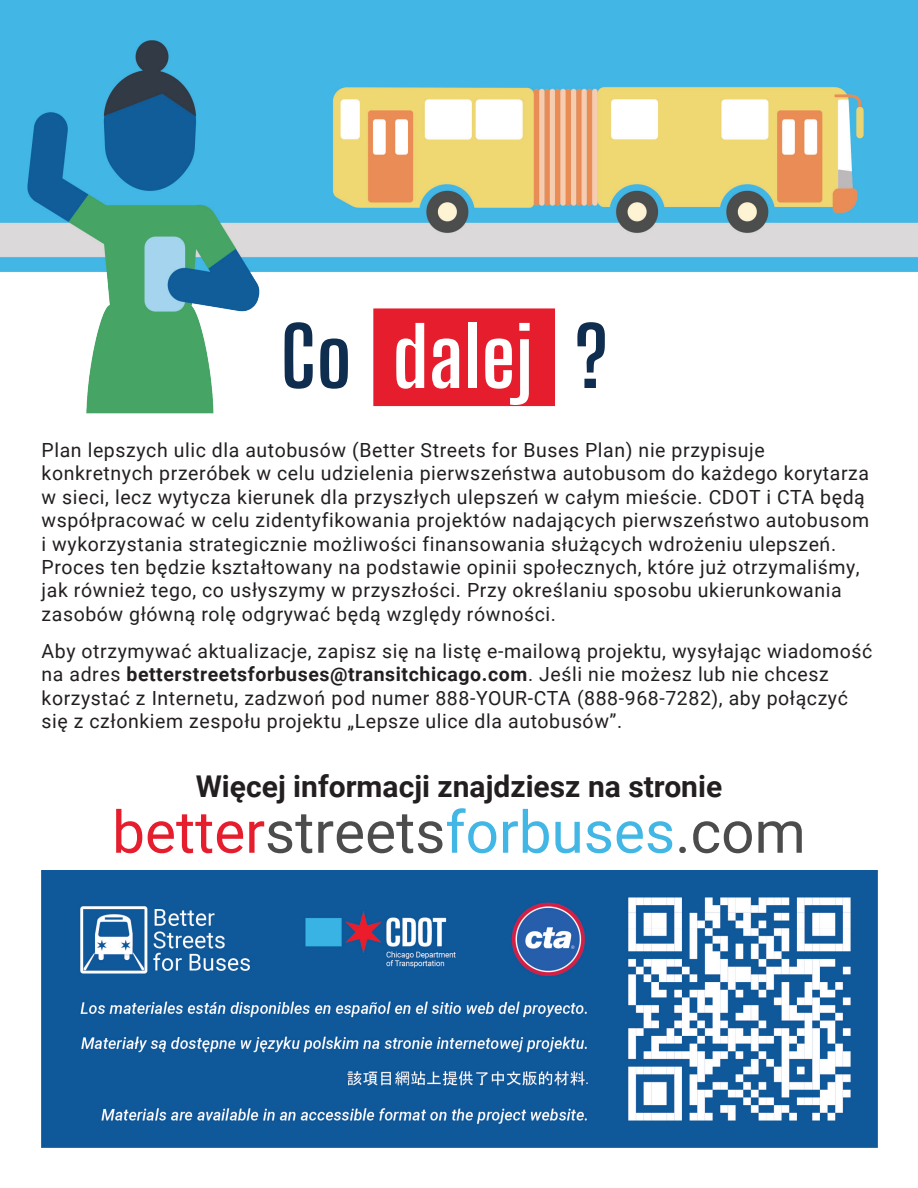
<style>
.page{position:relative;width:918px;height:1188px;background:#fff}
.page>*{position:absolute;margin:0;border:0;box-sizing:border-box;transform-origin:0 0}
.Big_Headline_-_Dk_Blue{font:100 81.3px "Big Shoulders Display";letter-spacing:.015em;color:#fff}
.Main_Body_-_Black{font:58.5px "Roboto";color:#4c4c4c}
.Main_Body_-_Black-2{font:700 30px "Roboto";color:#231f20}
.Main_Body_-_Black-3{font:19.5px/23.4px "Roboto";letter-spacing:.03em;color:#231f20}
.s1{color:#0e2d4f}
.s2{font-weight:700}
.s3{color:#e51d2d}
.s4{color:#42b7e6}
</style>
<div class="page">
<img style="left:0;top:9px;width:918px;height:405px">
<div style="left:0;top:0;width:918px;height:9px;background:#42b7e6"></div>
<div style="left:373px;top:308px;width:182px;height:98px;background:#e51d2d"></div>
<img style="left:42px;top:870px;width:836px;height:277px">
<p class="Big_Headline_-_Dk_Blue" style="left:281px;top:302px;width:328px"><span class="s1">Co</span> dalej <span class="s1">?</span></p>
<p class="Main_Body_-_Black-3" style="left:42px;top:438px;width:829px">Plan lepszych ulic dla autobusów (Better Streets for Buses Plan) nie przypisuje konkretnych przeróbek w celu udzielenia pierwszeństwa autobusom do każdego korytarza w sieci, lecz wytycza kierunek dla przyszłych ulepszeń w całym mieście. CDOT i CTA będą współpracować w celu zidentyfikowania projektów nadających pierwszeństwo autobusom i wykorzystania strategicznie możliwości finansowania służących wdrożeniu ulepszeń.<br>Proces ten będzie kształtowany na podstawie opinii społecznych, które już otrzymaliśmy, jak również tego, co usłyszymy w przyszłości. Przy określaniu sposobu ukierunkowania zasobów główną rolę odgrywać będą względy równości.</p>
<p class="Main_Body_-_Black-3" style="left:42px;top:638px;width:832px">Aby otrzymywać aktualizacje, zapisz się na listę e-mailową projektu, wysyłając wiadomość na adres <span class="s2">betterstreetsforbuses@transitchicago.com</span>. Jeśli nie możesz lub nie chcesz korzystać z Internetu, zadzwoń pod numer 888-YOUR-CTA (888-968-7282), aby połączyć się z członkiem zespołu projektu „Lepsze ulice dla autobusów”.</p>
<p class="Main_Body_-_Black-2" style="left:196px;top:765px;width:528px">Więcej informacji znajdziesz na stronie</p>
<p class="Main_Body_-_Black" style="left:112px;top:791px;width:695px"><span class="s3">better</span>streets<span class="s4">forbuses</span>.com</p>
</div>
